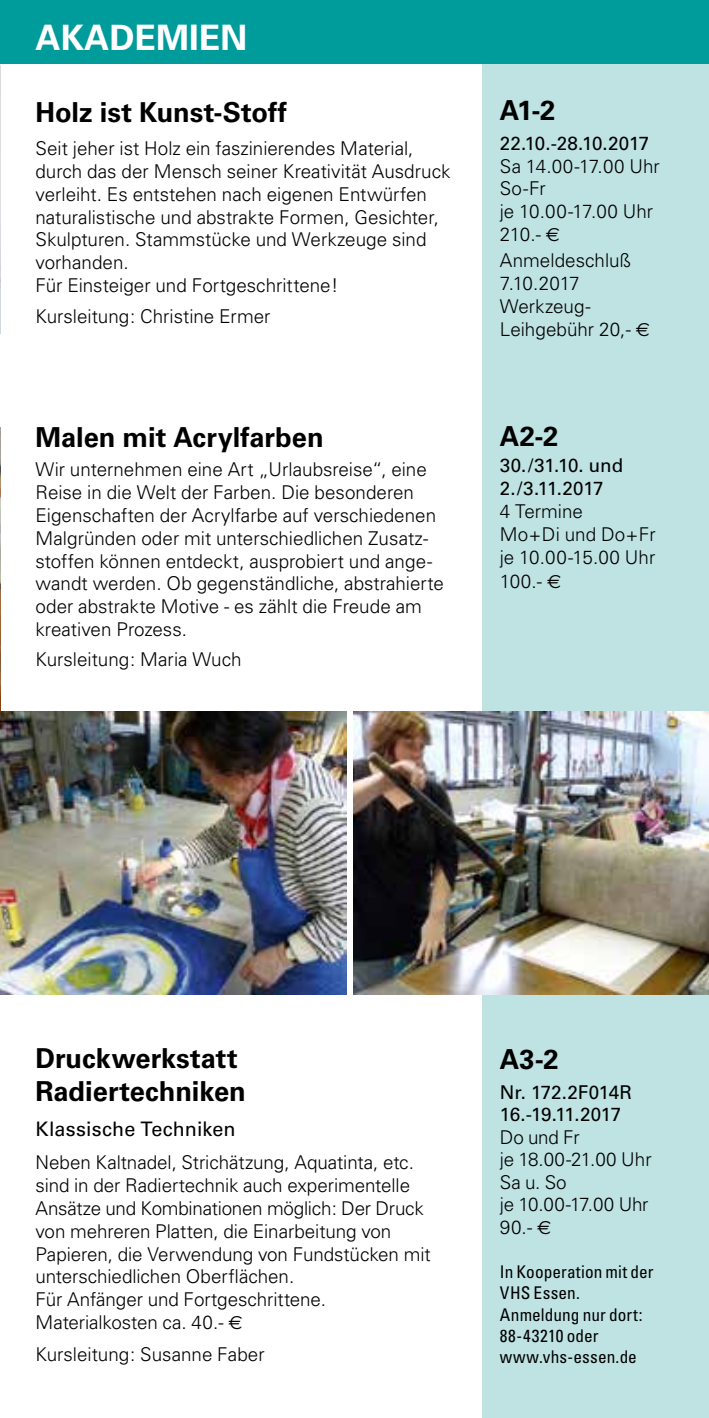
<style>
.page{position:relative;width:709px;height:1418px;background:#fff}
.page>*{position:absolute;margin:0;border:0;box-sizing:border-box;transform-origin:0 0}
.t1{font:700 35px "Univers";color:#fff}
.t2{font:700 27.5px "Univers";color:#000}
.t3{font:700 27.5px/33px "Univers CE";color:#000}
.t4{font:500 20px "Univers CE";letter-spacing:.005em;color:#000}
.t5{font:300 19px/22.8px "Univers";color:#000}
.t6{font:500 19px/22.5px "Univers CE";letter-spacing:-.01em;color:#000}
.t7{font:condensed 17.5px/21.2px "Univers";letter-spacing:.005em;color:#000}
.s1{font-family:"Euro Sans";font-weight:400}
</style>
<div class="page">
<div style="left:482px;top:1px;width:227px;height:1416px;background:#bfe2e3"></div>
<div style="left:0;top:0;width:709px;height:64px;background:#009b9b"></div>
<img style="left:0;top:66px;width:1px;height:268px">
<hr style="left:708px;top:634px;width:1px;height:64px;background:#cc0e1b">
<img style="left:0;top:427px;width:1px;height:316px">
<img style="left:353px;top:711px;width:356px;height:283px">
<img style="left:1px;top:711px;width:345px;height:283px">
<h1 class="t1" style="left:35px;top:17px;width:213px">AKADEMIEN</h1>
<h2 class="t2" style="left:35px;top:96px;width:253px">Holz ist Kunst-Stoff</h2>
<p class="t5" style="left:35px;top:137px;width:416px">Seit jeher ist Holz ein faszinierendes Material, durch das der Mensch seiner Kreativität Ausdruck verleiht. Es entstehen nach eigenen Entwürfen naturalistische und abstrakte Formen, Gesichter, Skulpturen. Stammstücke und Werkzeuge sind vorhanden.<br>Für Einsteiger und Fortgeschrittene!</p>
<p class="t5" style="left:35px;top:305px;width:236px">Kursleitung: Christine Ermer</p>
<h2 class="t2" style="left:35px;top:420px;width:290px">Malen mit Acrylfarben</h2>
<p class="t5" style="left:35px;top:458px;width:410px">Wir unternehmen eine Art „Urlaubsreise“, eine Reise in die Welt der Farben. Die besonderen Eigenschaften der Acrylfarbe auf verschiedenen Malgründen oder mit unterschiedlichen Zusatz&shy;stoffen können entdeckt, ausprobiert und ange&shy;wandt werden. Ob gegenständliche, abstrahierte oder abstrakte Motive - es zählt die Freude am kreativen Prozess.</p>
<p class="t5" style="left:35px;top:648px;width:208px">Kursleitung: Maria Wuch</p>
<h2 class="t2" style="left:500px;top:94px;width:57px">A1-2</h2>
<p class="t6" style="left:500px;top:132px;width:151px">22.10.-28.10.2017</p>
<p class="t5" style="left:500px;top:154px;width:161px">Sa 14.00-17.00 Uhr<br>So-Fr<br>je 10.00-17.00 Uhr<br>210.- <span class="s1">E</span></p>
<p class="t5" style="left:500px;top:249px;width:152px">Anmeldeschluß<br>7.10.2017<br>Werkzeug-<br>Leihgebühr 20,- <span class="s1">E</span></p>
<h2 class="t2" style="left:500px;top:420px;width:60px">A2-2</h2>
<p class="t6" style="left:500px;top:455px;width:125px">30./31.10. und<br>2./3.11.2017</p>
<p class="t5" style="left:500px;top:499px;width:157px">4 Termine<br>Mo+Di und Do+Fr je 10.00-15.00 Uhr<br>100.- <span class="s1">E</span></p>
<h2 class="t3" style="left:35px;top:1043px;width:212px">Druckwerkstatt<br>Radiertechniken</h2>
<p class="t4" style="left:35px;top:1117px;width:202px">Klassische Techniken</p>
<p class="t5" style="left:35px;top:1151px;width:397px">Neben Kaltnadel, Strichätzung, Aquatinta, etc. sind in der Radiertechnik auch experimentelle Ansätze und Kombinationen möglich: Der Druck von mehreren Platten, die Einarbeitung von Papieren, die Verwendung von Fundstücken mit unterschiedlichen Oberflächen.<br>Für Anfänger und Fortgeschrittene.<br>Materialkosten ca. 40.- <span class="s1">E</span></p>
<p class="t5" style="left:35px;top:1342px;width:231px">Kursleitung: Susanne Faber</p>
<h2 class="t3" style="left:500px;top:1043px;width:60px">A3-2</h2>
<p class="t6" style="left:500px;top:1081px;width:134px">Nr. 172.2F014R<br>16.-19.11.2017</p>
<p class="t5" style="left:500px;top:1125px;width:153px">Do und Fr<br>je 18.00-21.00 Uhr<br>Sa u. So<br>je 10.00-17.00 Uhr<br>90.- <span class="s1">E</span></p>
<p class="t7" style="left:500px;top:1260px;width:155px">In Kooperation mit der<br>VHS Essen.<br>Anmeldung nur dort:<br>88-43210 oder www.vhs-essen.de</p>
</div>
